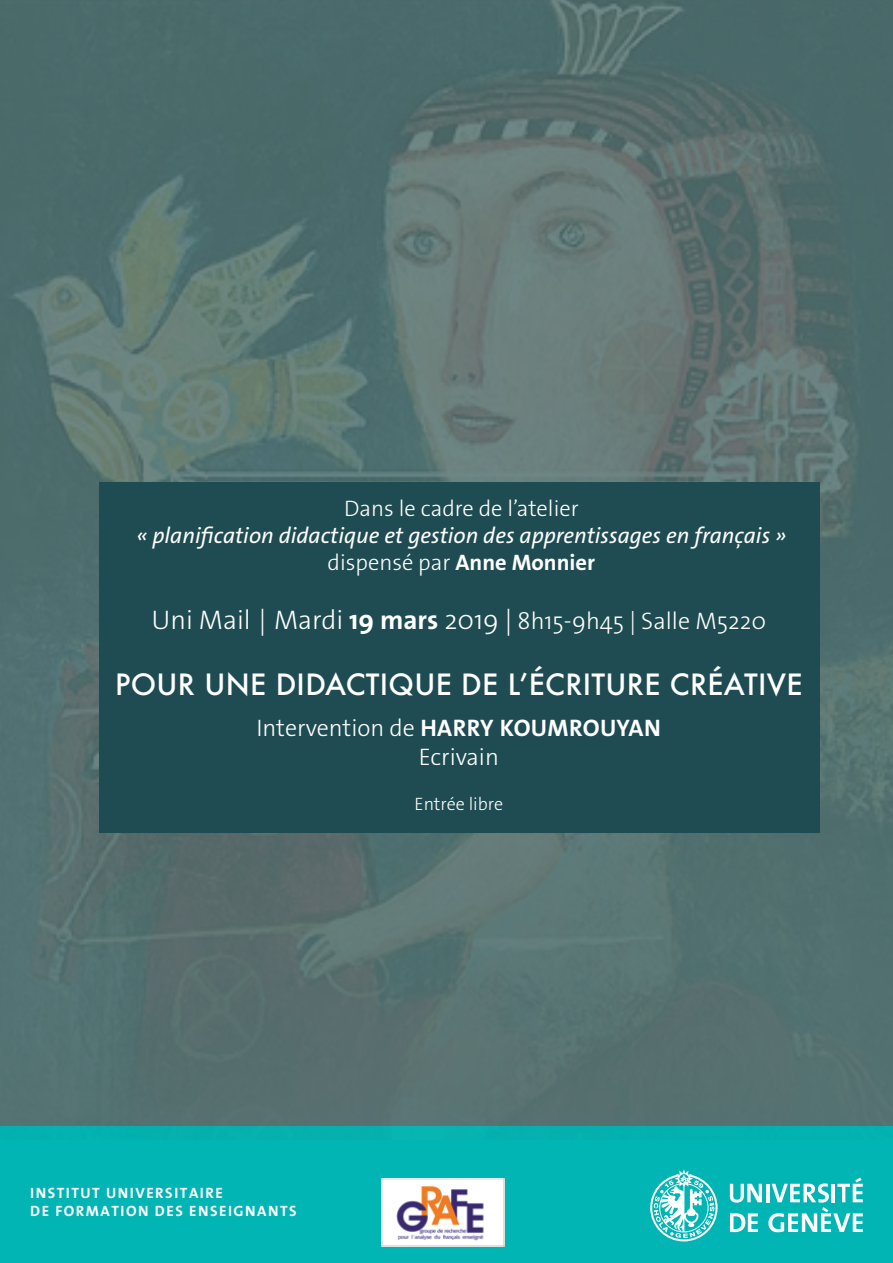
<style>
.page{position:relative;width:893px;height:1263px;background:#fff}
.page>*{position:absolute;margin:0;border:0;box-sizing:border-box;transform-origin:0 0}
.t1{font:500 28.5px "Futura";letter-spacing:.01em;color:#fff}
.t2{font:300 24px/28.8px "The Sans Os F";color:#fff;text-align:center}
.t3{font:italic 22.5px/27px "The Sans Os F";color:#fff;text-align:center}
.t4{font:300 22.5px "The Sans Os F";color:#fff}
.t5{font:300 18px "The Sans Os F";color:#fff}
.t6{font:15px/18px "The Sans Bold Caps";letter-spacing:.1em;color:#fff}
.s1{font-weight:300;font-style:normal}
.s2{font-weight:700;font-style:normal}
.s3{font-size:27px}
.s4{font-family:"The Sans";font-size:27px}
.s5{font-weight:700;font-size:27px}
.s6{font-family:"The Sans"}
.s7{font-weight:700}
</style>
<div class="page">
<div style="left:0;top:1127px;width:893px;height:136px;background:#00b5b3"></div>
<img style="left:0;top:0;width:893px;height:1127px">
<div style="left:99px;top:482px;width:720px;height:350px;background:#1e4c52"></div>
<svg style="left:730px;top:1184px;width:32px;height:19px"></svg>
<hr style="left:766px;top:1184px;width:3px;height:18px;background:#fff">
<svg style="left:730px;top:1213px;width:28px;height:19px"></svg>
<svg style="left:768px;top:1177px;width:95px;height:55px"></svg>
<svg style="left:650px;top:1169px;width:68px;height:72px"></svg>
<img style="left:382px;top:1178px;width:122px;height:69px">
<p class="t4" style="left:344px;top:494px;width:236px">Dans le cadre de l’atelier</p>
<p class="t3" style="left:136px;top:522px;width:651px">« planification didactique et gestion des apprentissages en français » <span class="s1">dispensé par</span> <span class="s2">Anne Monnier</span></p>
<p class="t2" style="left:152px;top:606px;width:616px"><span class="s3">Uni Mail</span> <span class="s4">|</span> <span class="s3">Mardi</span> <span class="s5">19 mars</span> <span class="s3">2019</span> <span class="s4">|</span> 8h15-9h45 <span class="s6">|</span> Salle M5220</p>
<p class="t1" style="left:115px;top:665px;width:689px">POUR UNE DIDACTIQUE DE L’ÉCRITURE CRÉATIVE</p>
<p class="t2" style="left:256px;top:714px;width:406px">Intervention de <span class="s7">HARRY KOUMROUYAN<br></span>Ecrivain</p>
<p class="t5" style="left:415px;top:792px;width:90px">Entrée libre</p>
<p class="t6" style="left:30px;top:1183px;width:268px">INSTITUT UNIVERSITAIRE<br>DE FORMATION DES ENSEIGNANTS</p>
</div>
